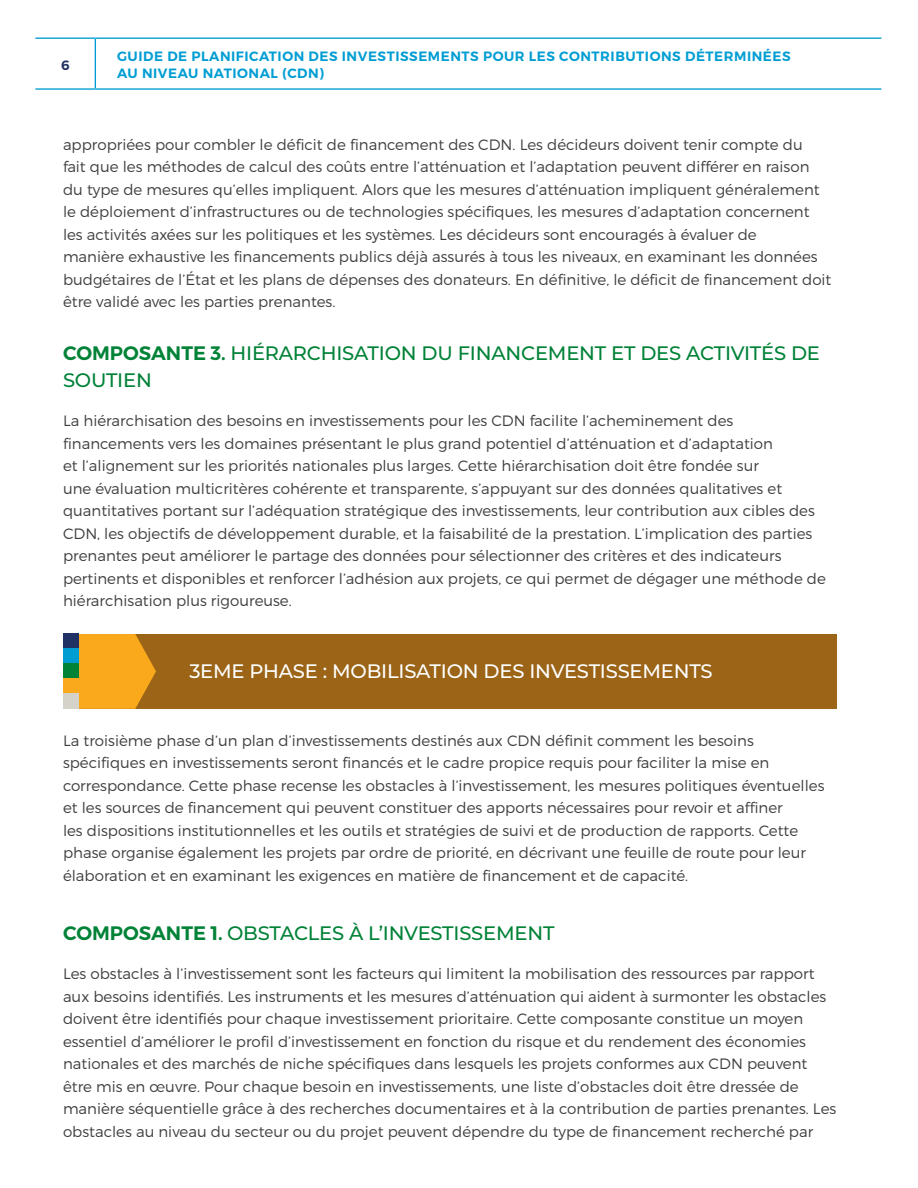
<style>
.page{position:relative;width:918px;height:1188px;background:#fff}
.page>*{position:absolute;margin:0;border:0;box-sizing:border-box;transform-origin:0 0}
.Section_head{font:500 19.5px/27px "Montserrat";letter-spacing:-.01em;color:#008237}
.Section_head-2{font:500 19.5px "Montserrat";letter-spacing:-.01em;color:#fff}
.t1{font:300 15px/22.5px "Montserrat";color:#3e3e3f}
.t2{font:600 13.5px/16.5px "Montserrat";letter-spacing:.04em;color:#009dd3}
.t3{font:600 13.5px "Montserrat";color:#203264}
.s1{font-weight:600}
</style>
<div class="page">
<hr style="left:35px;top:38px;width:60px;height:1px;background:#009dd3">
<hr style="left:95px;top:38px;width:786px;height:1px;background:#009dd3">
<hr style="left:95px;top:39px;width:1px;height:49px;background:#009dd3">
<hr style="left:35px;top:88px;width:60px;height:2px;background:#009dd3">
<hr style="left:95px;top:88px;width:786px;height:2px;background:#009dd3">
<div style="left:63px;top:634px;width:774px;height:75px;background:#9b6416"></div>
<svg style="left:79px;top:634px;width:77px;height:75px;background:#ec9f1a"></svg>
<div style="left:63px;top:634px;width:16px;height:15px;background:#203264"></div>
<div style="left:63px;top:649px;width:16px;height:15px;background:#009dd3"></div>
<div style="left:63px;top:664px;width:16px;height:15px;background:#008237"></div>
<div style="left:63px;top:679px;width:16px;height:15px;background:#f9a91b"></div>
<div style="left:63px;top:694px;width:16px;height:15px;background:#d5d2ca"></div>
<p class="t3" style="left:61px;top:57px;width:10px">6</p>
<p class="t2" style="left:117px;top:48px;width:675px">GUIDE DE PLANIFICATION DES INVESTISSEMENTS POUR LES CONTRIBUTIONS DÉTERMINÉES<br>AU NIVEAU NATIONAL (CDN)</p>
<p class="t1" style="left:63px;top:133px;width:770px">appropriées pour combler le déficit de financement des CDN. Les décideurs doivent tenir compte du<br>fait que les méthodes de calcul des coûts entre l’atténuation et l’adaptation peuvent différer en raison du type de mesures qu’elles impliquent. Alors que les mesures d’atténuation impliquent généralement le déploiement d’infrastructures ou de technologies spécifiques, les mesures d’adaptation concernent les activités axées sur les politiques et les systèmes. Les décideurs sont encouragés à évaluer de<br>manière exhaustive les financements publics déjà assurés à tous les niveaux, en examinant les données budgétaires de l’État et les plans de dépenses des donateurs. En définitive, le déficit de financement doit être validé avec les parties prenantes.</p>
<p class="Section_head" style="left:63px;top:339px;width:759px"><span class="s1">COMPOSANTE 3.</span> HIÉRARCHISATION DU FINANCEMENT ET DES ACTIVITÉS DE<br>SOUTIEN</p>
<p class="t1" style="left:63px;top:410px;width:764px">La hiérarchisation des besoins en investissements pour les CDN facilite l’acheminement des financements vers les domaines présentant le plus grand potentiel d’atténuation et d’adaptation<br>et l’alignement sur les priorités nationales plus larges. Cette hiérarchisation doit être fondée sur<br>une évaluation multicritères cohérente et transparente, s’appuyant sur des données qualitatives et quantitatives portant sur l’adéquation stratégique des investissements, leur contribution aux cibles des CDN, les objectifs de développement durable, et la faisabilité de la prestation. L’implication des parties prenantes peut améliorer le partage des données pour sélectionner des critères et des indicateurs pertinents et disponibles et renforcer l’adhésion aux projets, ce qui permet de dégager une méthode de hiérarchisation plus rigoureuse.</p>
<p class="Section_head-2" style="left:189px;top:657px;width:525px">3EME PHASE : MOBILISATION DES INVESTISSEMENTS</p>
<p class="t1" style="left:63px;top:729px;width:763px">La troisième phase d’un plan d’investissements destinés aux CDN définit comment les besoins spécifiques en investissements seront financés et le cadre propice requis pour faciliter la mise en correspondance. Cette phase recense les obstacles à l’investissement, les mesures politiques éventuelles et les sources de financement qui peuvent constituer des apports nécessaires pour revoir et affiner<br>les dispositions institutionnelles et les outils et stratégies de suivi et de production de rapports. Cette phase organise également les projets par ordre de priorité, en décrivant une feuille de route pour leur élaboration et en examinant les exigences en matière de financement et de capacité.</p>
<p class="Section_head" style="left:63px;top:919px;width:493px"><span class="s1">COMPOSANTE 1.</span> OBSTACLES À L’INVESTISSEMENT</p>
<p class="t1" style="left:63px;top:962px;width:775px">Les obstacles à l’investissement sont les facteurs qui limitent la mobilisation des ressources par rapport aux besoins identifiés. Les instruments et les mesures d’atténuation qui aident à surmonter les obstacles doivent être identifiés pour chaque investissement prioritaire. Cette composante constitue un moyen essentiel d’améliorer le profil d’investissement en fonction du risque et du rendement des économies nationales et des marchés de niche spécifiques dans lesquels les projets conformes aux CDN peuvent être mis en œuvre. Pour chaque besoin en investissements, une liste d’obstacles doit être dressée de manière séquentielle grâce à des recherches documentaires et à la contribution de parties prenantes. Les obstacles au niveau du secteur ou du projet peuvent dépendre du type de financement recherché par</p>
</div>
